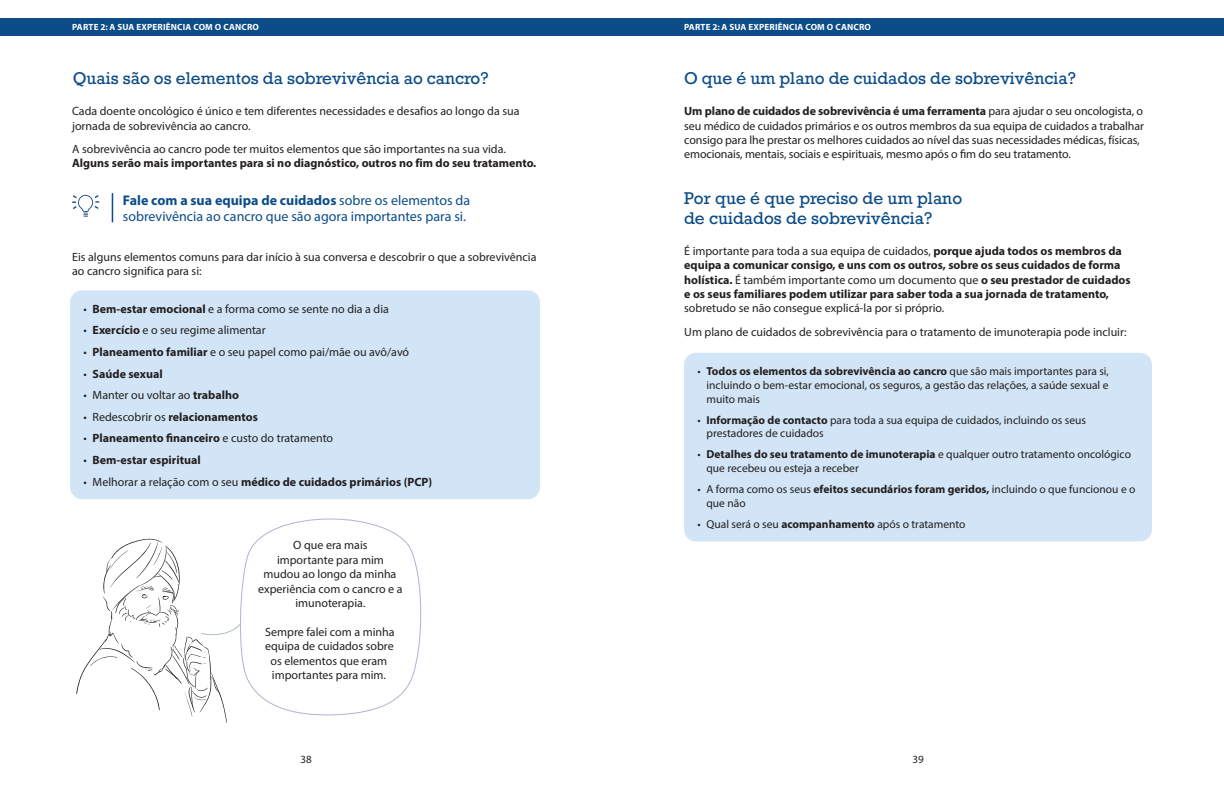
<style>
.page{position:relative;width:1224px;height:792px;background:#fff}
.page>*{position:absolute;margin:0;border:0;box-sizing:border-box;transform-origin:0 0}
.t1{font:16px/19.2px "Rockwell";color:#0c4c88}
.t2{font:14px/16.8px "Myriad Pro";color:#0c4c88}
.t3{font:12px/14.4px "Myriad Pro";color:#231f20}
.t4{font:700 12px/14.4px "Myriad Pro";color:#231f20}
.t5{font:11.5px/13.8px "Myriad Pro";color:#231f20}
.t6{font:11px "Myriad Pro";color:#231f20}
.t7{font:700 9px "Myriad Pro";letter-spacing:.02em;color:#fff}
.s1{font-weight:700}
.s2{font-weight:400}
</style>
<div class="page">
<div style="left:0;top:18px;width:612px;height:18px;background:#0c4c88"></div>
<div style="left:70px;top:290px;width:470px;height:209px;background:#d2e5f6;border-radius:12px"></div>
<svg style="left:76px;top:539px;width:160px;height:184px"></svg>
<svg style="left:236px;top:518px;width:186px;height:198px"></svg>
<svg style="left:112px;top:194px;width:1px;height:28px"></svg>
<svg style="left:72px;top:195px;width:27px;height:22px"></svg>
<div style="left:612px;top:18px;width:612px;height:18px;background:#0c4c88"></div>
<div style="left:684px;top:353px;width:468px;height:188px;background:#d2e5f6;border-radius:12px"></div>
<p class="t7" style="left:72px;top:21px;width:188px">PARTE 2: A SUA EXPERIÊNCIA COM O CANCRO</p>
<h1 class="t1" style="left:73px;top:69px;width:417px">Quais são os elementos da sobrevivência ao cancro?</h1>
<p class="t3" style="left:72px;top:104px;width:449px">Cada doente oncológico é único e tem diferentes necessidades e desafios ao longo da sua jornada de sobrevivência ao cancro.</p>
<p class="t3" style="left:72px;top:142px;width:435px">A sobrevivência ao cancro pode ter muitos elementos que são importantes na sua vida.</p>
<p class="t4" style="left:72px;top:156px;width:466px">Alguns serão mais importantes para si no diagnóstico, outros no fim do seu tratamento.</p>
<p class="t2" style="left:123px;top:191px;width:349px"><span class="s1">Fale com a sua equipa de cuidados</span> sobre os elementos da sobrevivência ao cancro que são agora importantes para si.</p>
<p class="t3" style="left:72px;top:250px;width:466px">Eis alguns elementos comuns para dar início à sua conversa e descobrir o que a sobrevivência ao cancro significa para si:</p>
<p class="t3" style="left:84px;top:301px;width:307px">• <span class="s1">Bem-estar emocional</span> e a forma como se sente no dia a dia</p>
<p class="t3" style="left:84px;top:323px;width:184px">• <span class="s1">Exercício</span> e o seu regime alimentar</p>
<p class="t3" style="left:84px;top:345px;width:327px">• <span class="s1">Planeamento familiar</span> e o seu papel como pai/mãe ou avô/avó</p>
<p class="t4" style="left:84px;top:366px;width:81px"><span class="s2">•</span> Saúde sexual</p>
<p class="t3" style="left:84px;top:388px;width:157px">• Manter ou voltar ao <span class="s1">trabalho</span></p>
<p class="t4" style="left:84px;top:409px;width:176px"><span class="s2">• Redescobrir os</span> relacionamentos</p>
<p class="t4" style="left:84px;top:431px;width:251px"><span class="s2">•</span> Planeamento financeiro <span class="s2">e custo do tratamento</span></p>
<p class="t4" style="left:84px;top:452px;width:119px"><span class="s2">•</span> Bem-estar espiritual</p>
<p class="t4" style="left:84px;top:474px;width:350px"><span class="s2">• Melhorar a relação com o seu</span> médico de cuidados primários (PCP)</p>
<p class="t3" style="left:258px;top:538px;width:146px;text-align:center">O que era mais<br>importante para mim mudou ao longo da minha experiência com o cancro e a imunoterapia.</p>
<p class="t3" style="left:265px;top:624px;width:131px;text-align:center">Sempre falei com a minha equipa de cuidados sobre os elementos que eram importantes para mim.</p>
<p class="t7" style="left:684px;top:21px;width:188px">PARTE 2: A SUA EXPERIÊNCIA COM O CANCRO</p>
<h1 class="t1" style="left:684px;top:69px;width:393px">O que é um plano de cuidados de sobrevivência?</h1>
<p class="t3" style="left:684px;top:104px;width:461px"><span class="s1">Um plano de cuidados de sobrevivência é uma ferramenta</span> para ajudar o seu oncologista, o seu médico de cuidados primários e os outros membros da sua equipa de cuidados a trabalhar consigo para lhe prestar os melhores cuidados ao nível das suas necessidades médicas, físicas, emocionais, mentais, sociais e espirituais, mesmo após o fim do seu tratamento.</p>
<h1 class="t1" style="left:684px;top:189px;width:280px">Por que é que preciso de um plano de cuidados de sobrevivência?</h1>
<p class="t4" style="left:684px;top:243px;width:448px"><span class="s2">É importante para toda a sua equipa de cuidados,</span> porque ajuda todos os membros da equipa a comunicar consigo, e uns com os outros, sobre os seus cuidados de forma holística. <span class="s2">É também importante como um documento que</span> o seu prestador de cuidados e os seus familiares podem utilizar para saber toda a sua jornada de tratamento,</p>
<p class="t3" style="left:684px;top:297px;width:444px;line-height:23.4px">sobretudo se não consegue explicá-la por si próprio.<br>Um plano de cuidados de sobrevivência para o tratamento de imunoterapia pode incluir:</p>
<p class="t5" style="left:707px;top:364px;width:404px;text-align:justify;text-indent:-9px">• <span class="s1">Todos os elementos da sobrevivência ao cancro</span> que são mais importantes para si, incluindo o bem-estar emocional, os seguros, a gestão das relações, a saúde sexual e muito mais</p>
<p class="t5" style="left:707px;top:413px;width:381px;text-indent:-9px">• <span class="s1">Informação de contacto</span> para toda a sua equipa de cuidados, incluindo os seus prestadores de cuidados</p>
<p class="t5" style="left:707px;top:447px;width:426px;text-indent:-9px">• <span class="s1">Detalhes do seu tratamento de imunoterapia</span> e qualquer outro tratamento oncológico que recebeu ou esteja a receber</p>
<p class="t5" style="left:707px;top:482px;width:431px;text-indent:-9px">• A forma como os seus <span class="s1">efeitos secundários foram geridos,</span> incluindo o que funcionou e o que não</p>
<p class="t5" style="left:698px;top:517px;width:270px">• Qual será o seu <span class="s1">acompanhamento</span> após o tratamento</p>
<p class="t6" style="left:300px;top:752px;width:13px">38</p>
<p class="t6" style="left:912px;top:752px;width:13px">39</p>
</div>
